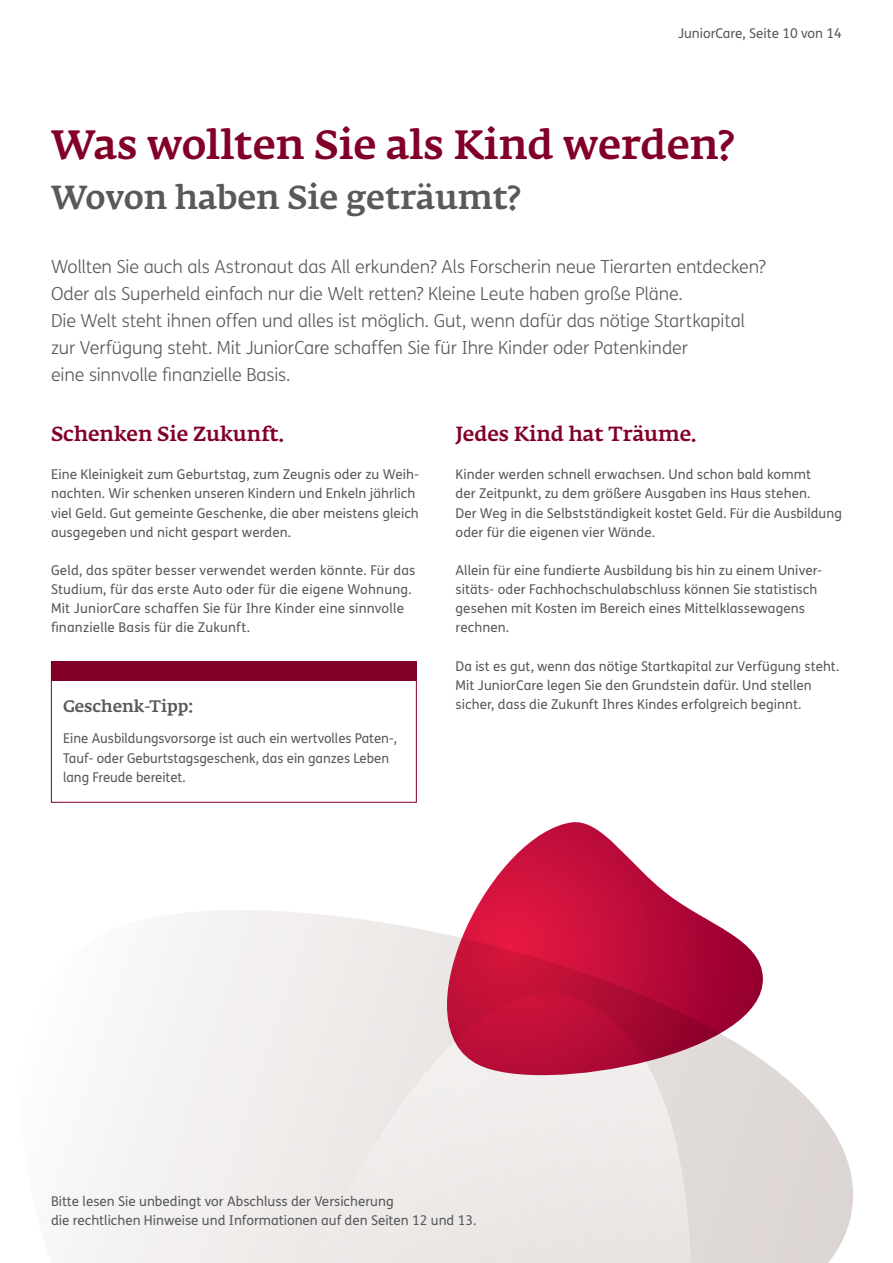
<style>
.page{position:relative;width:893px;height:1263px;background:#fff}
.page>*{position:absolute;margin:0;border:0;box-sizing:border-box;transform-origin:0 0}
.t1{font:500 40.5px "Fedra Serif A Pro";color:#820028}
.t2{font:500 33px "Fedra Serif A Pro";color:#58595b}
.t3{font:500 20.25px "Fedra Serif A Pro";color:#820028}
.t4{font:300 18px/27px "FS Me";letter-spacing:-.01em;color:#58595b}
.t5{font:500 16.5px "Fedra Serif A Pro";color:#58595b}
.t6{font:13.5px/19.2px "FS Me";letter-spacing:.005em;color:#58595b}
</style>
<div class="page">
<svg style="left:68px;top:910px;width:785px;height:353px"></svg>
<svg style="left:293px;top:941px;width:452px;height:322px;background:#ebe7e6"></svg>
<svg style="left:405px;top:822px;width:359px;height:258px"></svg>
<div style="left:51px;top:661px;width:366px;height:142px;border:1px solid #820028"></div>
<div style="left:51px;top:661px;width:366px;height:19px;background:#820028"></div>
<p class="t6" style="left:678px;top:24px;width:165px">JuniorCare, Seite 10 von 14</p>
<h1 class="t1" style="left:51px;top:121px;width:684px">Was wollten Sie als Kind werden?</h1>
<h2 class="t2" style="left:51px;top:178px;width:471px">Wovon haben Sie geträumt?</h2>
<p class="t4" style="left:51px;top:253px;width:716px">Wollten Sie auch als Astronaut das All erkunden? Als Forscherin neue Tierarten entdecken?<br>Oder als Superheld einfach nur die Welt retten? Kleine Leute haben große Pläne.<br>Die Welt steht ihnen offen und alles ist möglich. Gut, wenn dafür das nötige Startkapital zur Verfügung steht. Mit JuniorCare schaffen Sie für Ihre Kinder oder Patenkinder<br>eine sinnvolle finanzielle Basis.</p>
<h3 class="t3" style="left:51px;top:422px;width:234px">Schenken Sie Zukunft.</h3>
<p class="t6" style="left:51px;top:465px;width:370px">Eine Kleinigkeit zum Geburtstag, zum Zeugnis oder zu Weih&shy;nachten. Wir schenken unseren Kindern und Enkeln jährlich viel Geld. Gut gemeinte Geschenke, die aber meistens gleich ausgegeben und nicht gespart werden.</p>
<p class="t6" style="left:51px;top:560px;width:366px">Geld, das später besser verwendet werden könnte. Für das Studium, für das erste Auto oder für die eigene Wohnung.<br>Mit JuniorCare schaffen Sie für Ihre Kinder eine sinnvolle finanzielle Basis für die Zukunft.</p>
<p class="t5" style="left:63px;top:697px;width:132px">Geschenk-Tipp:</p>
<p class="t6" style="left:63px;top:729px;width:336px">Eine Ausbildungsvorsorge ist auch ein wertvolles Paten-,<br>Tauf- oder Geburtstagsgeschenk, das ein ganzes Leben lang Freude bereitet.</p>
<h3 class="t3" style="left:455px;top:422px;width:242px">Jedes Kind hat Träume.</h3>
<p class="t6" style="left:455px;top:465px;width:388px">Kinder werden schnell erwachsen. Und schon bald kommt<br>der Zeitpunkt, zu dem größere Ausgaben ins Haus stehen.<br>Der Weg in die Selbstständigkeit kostet Geld. Für die Ausbildung oder für die eigenen vier Wände.</p>
<p class="t6" style="left:455px;top:560px;width:368px">Allein für eine fundierte Ausbildung bis hin zu einem Univer&shy;sitäts- oder Fachhochschulabschluss können Sie statistisch gesehen mit Kosten im Bereich eines Mittelklassewagens rechnen.</p>
<p class="t6" style="left:455px;top:656px;width:385px">Da ist es gut, wenn das nötige Startkapital zur Verfügung steht.<br>Mit JuniorCare legen Sie den Grundstein dafür. Und stellen sicher, dass die Zukunft Ihres Kindes erfolgreich beginnt.</p>
<p class="t6" style="left:51px;top:1191px;width:427px">Bitte lesen Sie unbedingt vor Abschluss der Versicherung<br>die rechtlichen Hinweise und Informationen auf den Seiten 12 und 13.</p>
</div>
